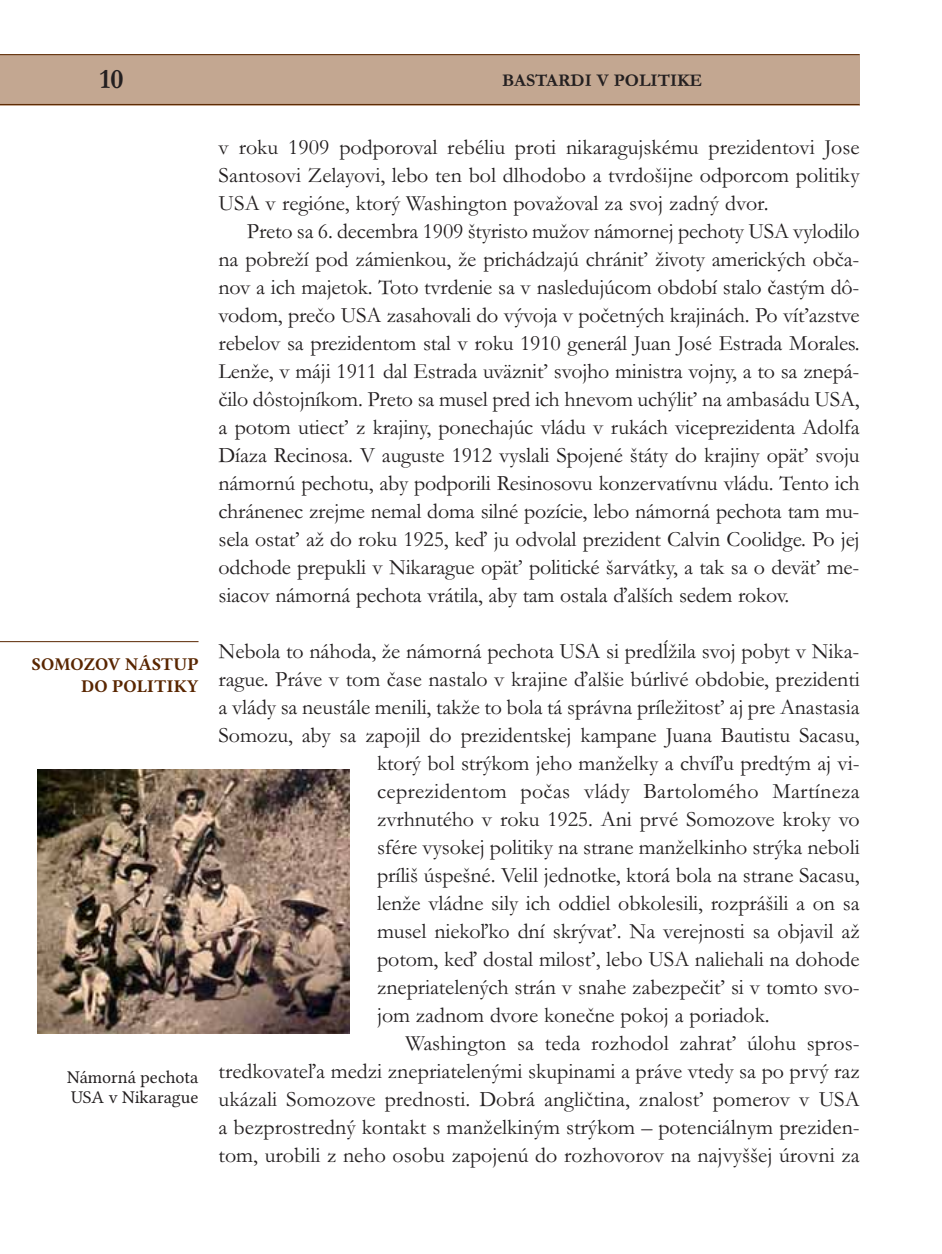
<style>
.page{position:relative;width:942px;height:1254px;background:#fff}
.page>*{position:absolute;margin:0;border:0;box-sizing:border-box;transform-origin:0 0}
.t1{font:700 28px "Garamond";color:#231f20}
.t2{font:22px/28px "Garamond";letter-spacing:-.005em;color:#231f20;text-align:justify}
.t3{font:18px/20px "Lin Libertine O";color:#231f20}
.t4{font:18px/22px "Lin Libertine OB";letter-spacing:.005em;color:#592600;text-align:right}
.t5{font:700 18px "Garamond";color:#231f20}
</style>
<div class="page">
<div style="left:0;top:54px;width:859px;height:51px;background:#c3a791"></div>
<hr style="left:0;top:54px;width:859px;height:1px;background:#592600">
<hr style="left:0;top:104px;width:859px;height:1px;background:#592600">
<hr style="left:0;top:641px;width:198px;height:1px;background:#592600">
<img style="left:37px;top:769px;width:312px;height:264px">
<p class="t1" style="left:99px;top:68px;width:26px">10</p>
<p class="t5" style="left:502px;top:73px;width:201px">BASTARDI V POLITIKE</p>
<p class="t4" style="left:32px;top:654px;width:168px">SOMOZOV NÁSTUP<br>DO POLITIKY</p>
<p class="t3" style="left:67px;top:1068px;width:133px">Námorná pechota<br>USA v Nikarague</p>
<p class="t2" style="left:218px;top:135px;width:642px">v roku 1909 podporoval rebéliu proti nikaragujskému prezidentovi Jose Santosovi Zelayovi, lebo ten bol dlhodobo a tvrdošijne odporcom politiky USA v regióne, ktorý Washington považoval za svoj zadný dvor.</p>
<p class="t2" style="left:218px;top:219px;width:642px;text-indent:28px">Preto sa 6. decembra 1909 štyristo mužov námornej pechoty USA vylodilo na pobreží pod zámienkou, že prichádzajú chrániť životy amerických obča&shy;nov a ich majetok. Toto tvrdenie sa v nasledujúcom období stalo častým dô&shy;vodom, prečo USA zasahovali do vývoja v početných krajinách. Po víťazstve rebelov sa prezidentom stal v roku 1910 generál Juan José Estrada Morales.<br>Lenže, v máji 1911 dal Estrada uväzniť svojho ministra vojny, a to sa znepá&shy;čilo dôstojníkom. Preto sa musel pred ich hnevom uchýliť na ambasádu USA, a potom utiecť z krajiny, ponechajúc vládu v rukách viceprezidenta Adolfa Díaza Recinosa. V auguste 1912 vyslali Spojené štáty do krajiny opäť svoju námornú pechotu, aby podporili Resinosovu konzervatívnu vládu. Tento ich chránenec zrejme nemal doma silné pozície, lebo námorná pechota tam mu&shy;sela ostať až do roku 1925, keď ju odvolal prezident Calvin Coolidge. Po jej odchode prepukli v Nikarague opäť politické šarvátky, a tak sa o deväť me&shy;siacov námorná pechota vrátila, aby tam ostala ďalších sedem rokov.</p>
<p class="t2" style="left:218px;top:639px;width:642px">Nebola to náhoda, že námorná pechota USA si predĺžila svoj pobyt v Nika-</p>
<p class="t2" style="left:218px;top:667px;width:642px">rague. Práve v tom čase nastalo v krajine ďalšie búrlivé obdobie, prezidenti</p>
<p class="t2" style="left:218px;top:695px;width:642px">a vlády sa neustále menili, takže to bola tá správna príležitosť aj pre Anastasia</p>
<p class="t2" style="left:218px;top:723px;width:642px">Somozu, aby sa zapojil do prezidentskej kampane Juana Bautistu Sacasu,</p>
<p class="t2" style="left:377px;top:751px;width:484px">ktorý bol strýkom jeho manželky a chvíľu predtým aj vi-</p>
<p class="t2" style="left:377px;top:779px;width:484px">ceprezidentom počas vlády Bartolomého Martíneza</p>
<p class="t2" style="left:377px;top:807px;width:484px">zvrhnutého v roku 1925. Ani prvé Somozove kroky vo</p>
<p class="t2" style="left:377px;top:835px;width:484px">sfére vysokej politiky na strane manželkinho strýka neboli</p>
<p class="t2" style="left:377px;top:863px;width:484px">príliš úspešné. Velil jednotke, ktorá bola na strane Sacasu,</p>
<p class="t2" style="left:377px;top:891px;width:484px">lenže vládne sily ich oddiel obkolesili, rozprášili a on sa</p>
<p class="t2" style="left:377px;top:919px;width:484px">musel niekoľko dní skrývať. Na verejnosti sa objavil až</p>
<p class="t2" style="left:377px;top:947px;width:484px">potom, keď dostal milosť, lebo USA naliehali na dohode</p>
<p class="t2" style="left:377px;top:975px;width:484px">znepriatelených strán v snahe zabezpečiť si v tomto svo-</p>
<p class="t2" style="left:377px;top:1003px;width:394px">jom zadnom dvore konečne pokoj a poriadok.</p>
<p class="t2" style="left:405px;top:1031px;width:455px">Washington sa teda rozhodol zahrať úlohu spros -</p>
<p class="t2" style="left:219px;top:1059px;width:642px">tredkovateľa medzi znepriatelenými skupinami a práve vtedy sa po prvý raz</p>
<p class="t2" style="left:219px;top:1087px;width:642px">ukázali Somozove prednosti. Dobrá angličtina, znalosť pomerov v USA</p>
<p class="t2" style="left:219px;top:1115px;width:642px">a bezprostredný kontakt s manželkiným strýkom – potenciálnym preziden-</p>
<p class="t2" style="left:219px;top:1143px;width:642px">tom, urobili z neho osobu zapojenú do rozhovorov na najvyššej úrovni za</p>
</div>
